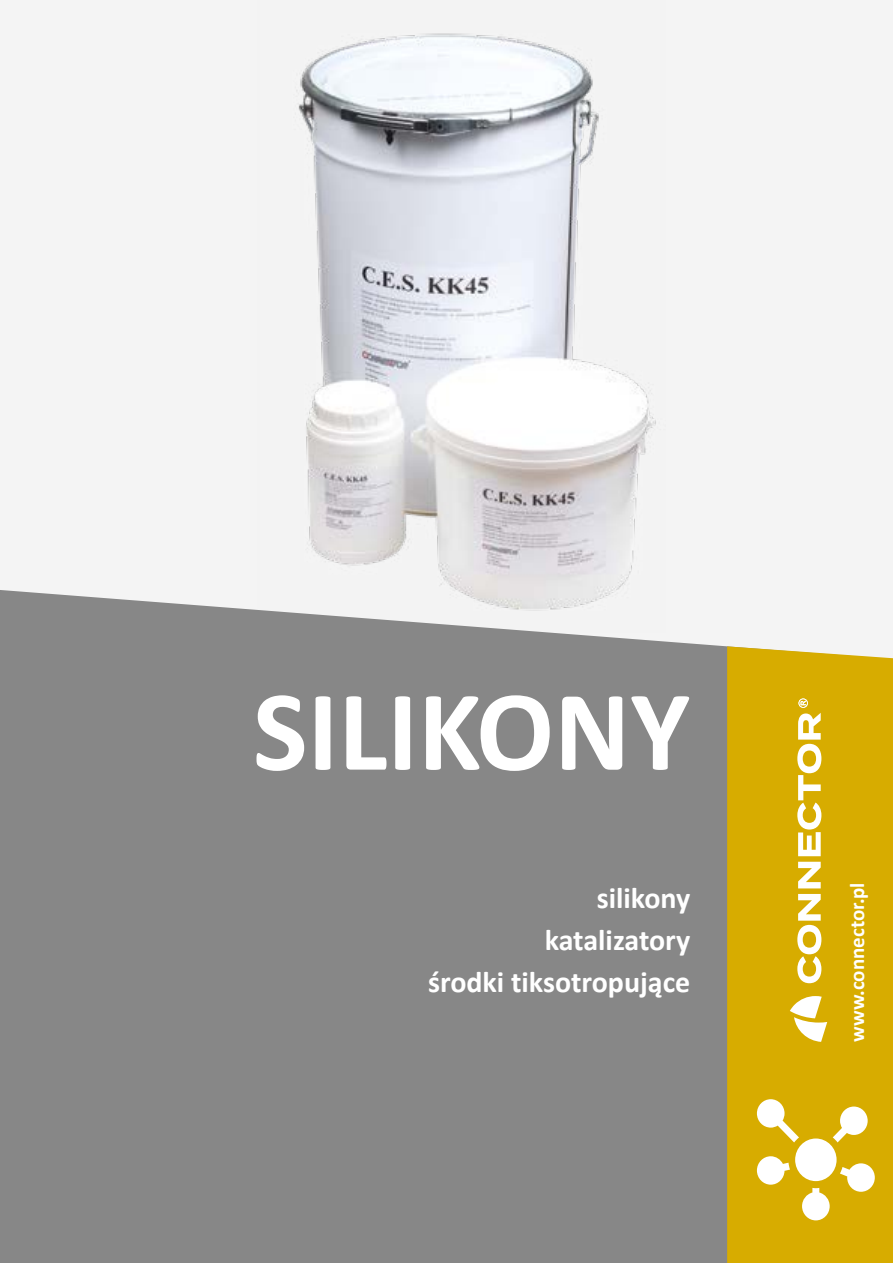
<style>
.page{position:relative;width:893px;height:1263px;background:#f4f4f4}
.page>*{position:absolute;margin:0;border:0;box-sizing:border-box;transform-origin:0 0}
.t1{font:700 115.5px "Calibri";color:#fff}
.t2{font:700 30px/42px "Calibri";color:#fff;text-align:right}
.t3{font:700 21px "Calibri";color:#fff}
</style>
<div class="page">
<img style="left:296px;top:33px;width:360px;height:557px">
<div style="left:0;top:590px;width:727px;height:673px;background:#878787"></div>
<div style="left:727px;top:646px;width:166px;height:617px;background:#d7ac00"></div>
<div style="left:795px;top:1138px;width:42px;height:43px;background:#fff;border-radius:50%"></div>
<svg style="left:757px;top:1099px;width:42px;height:43px"></svg>
<svg style="left:833px;top:1106px;width:35px;height:36px"></svg>
<svg style="left:757px;top:1156px;width:33px;height:29px"></svg>
<svg style="left:840px;top:1163px;width:35px;height:29px"></svg>
<svg style="left:802px;top:1188px;width:28px;height:32px"></svg>
<svg style="left:797px;top:894px;width:24px;height:89px"></svg>
<svg style="left:798px;top:862px;width:23px;height:26px"></svg>
<svg style="left:797px;top:698px;width:24px;height:158px"></svg>
<svg style="left:790px;top:996px;width:37px;height:46px"></svg>
<h1 class="t1" style="left:253px;top:660px;width:439px">SILIKONY</h1>
<p class="t2" style="left:428px;top:875px;width:264px">silikony<br>katalizatory<br>środki tiksotropujące</p>
<p class="t3" style="left:844px;top:1042px;width:161px;rotate:-90deg">www.connector.pl</p>
</div>
